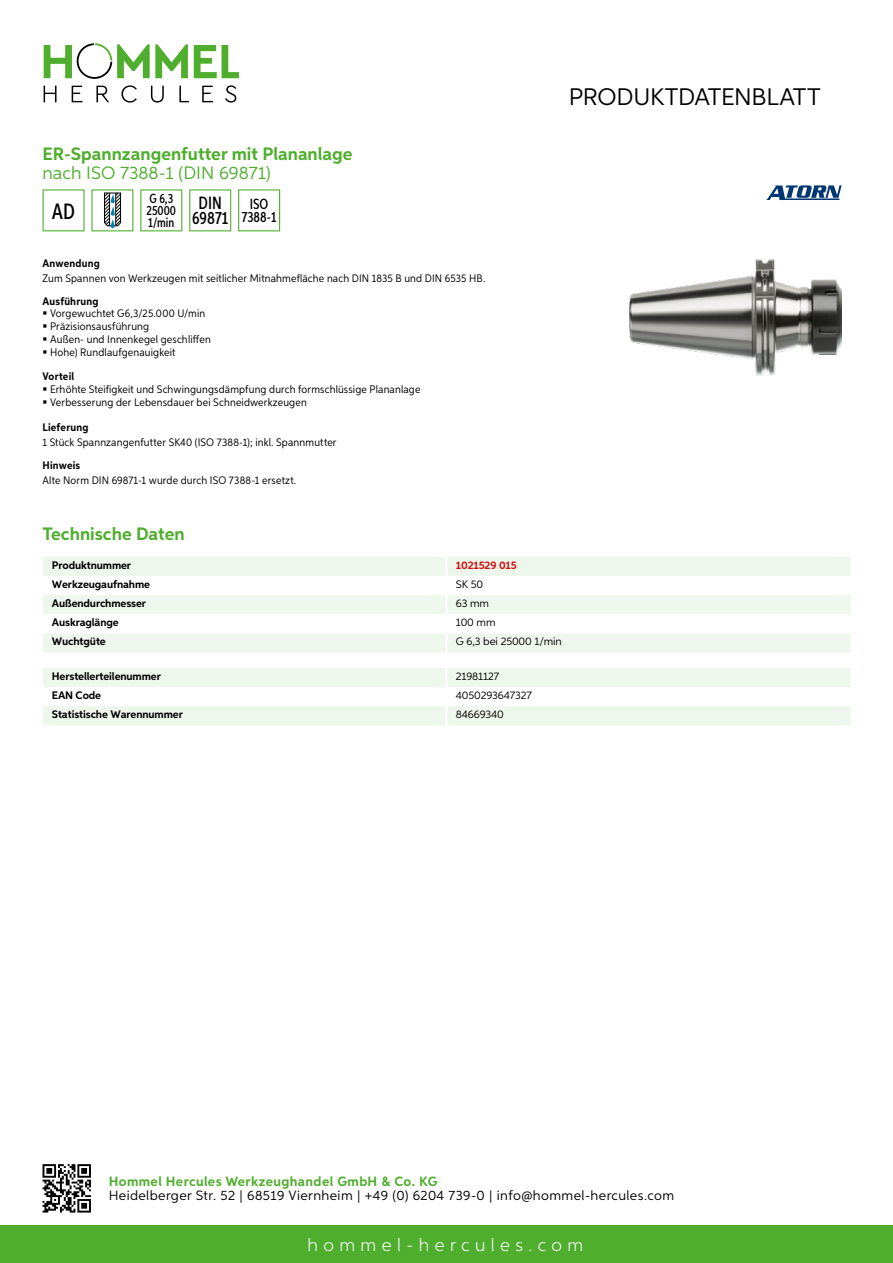
<style>
.page{position:relative;width:893px;height:1263px;background:#fff}
.page>*{position:absolute;margin:0;border:0;box-sizing:border-box;transform-origin:0 0}
.t1{font:24px "Aspira";letter-spacing:-.01em;color:#000}
.t2{font:500 22.2px "Aspira XX Nar";color:#000}
.t3{font:700 18px "Aspira";color:#50ae2f}
.t4{font:18px "Aspira";color:#50ae2f}
.t5{font:300 18px "Aspira";letter-spacing:.3em;color:#fff}
.t6{font:500 17.85px/14.9px "Aspira XX Nar";color:#000;text-align:center}
.t7{font:500 14.85px/13.4px "Aspira XX Nar";color:#000;text-align:center}
.t8{font:13.5px "Aspira";letter-spacing:.03em;color:#000}
.t9{font:700 13.5px "Aspira";letter-spacing:.03em;color:#50ae2f}
.t10{font:500 13.35px/11.9px "Aspira XX Nar";color:#000}
.t11{font:10.95px/12.8px "Aspira Nar";letter-spacing:.015em;color:#000}
.t12{font:700 10.95px "Aspira";letter-spacing:-.01em;color:#000}
.t13{font:10.95px "Aspira";letter-spacing:-.01em;color:#000}
.t14{font:700 10.95px "Aspira Nar";letter-spacing:.02em;color:#000}
.t15{font:700 10.95px "Aspira";letter-spacing:-.01em;color:#cd1013}
</style>
<div class="page">
<div style="left:0;top:1226px;width:893px;height:37px;background:#50ae2f"></div>
<svg style="left:43px;top:1164px;width:48px;height:48px"></svg>
<svg style="left:194px;top:45px;width:45px;height:33px"></svg>
<svg style="left:44px;top:43px;width:144px;height:36px"></svg>
<svg style="left:44px;top:86px;width:13px;height:16px"></svg>
<svg style="left:72px;top:86px;width:10px;height:16px"></svg>
<svg style="left:96px;top:86px;width:13px;height:16px"></svg>
<svg style="left:121px;top:85px;width:16px;height:18px"></svg>
<svg style="left:151px;top:86px;width:13px;height:17px"></svg>
<svg style="left:179px;top:86px;width:10px;height:16px"></svg>
<svg style="left:202px;top:86px;width:11px;height:16px"></svg>
<svg style="left:225px;top:85px;width:11px;height:18px"></svg>
<div style="left:43px;top:557px;width:807px;height:95px;background:#eef7eb"></div>
<svg style="left:43px;top:576px;width:807px;height:57px"></svg>
<hr style="left:445px;top:557px;width:3px;height:19px;background:#fff">
<hr style="left:445px;top:576px;width:3px;height:19px;background:#fff">
<hr style="left:445px;top:595px;width:3px;height:19px;background:#fff">
<hr style="left:445px;top:614px;width:3px;height:19px;background:#fff">
<hr style="left:445px;top:633px;width:3px;height:19px;background:#fff">
<svg style="left:43px;top:668px;width:807px;height:57px"></svg>
<hr style="left:445px;top:706px;width:3px;height:19px;background:#fff">
<svg style="left:43px;top:189px;width:42px;height:42px"></svg>
<svg style="left:91px;top:189px;width:42px;height:42px"></svg>
<svg style="left:140px;top:189px;width:42px;height:42px"></svg>
<svg style="left:189px;top:189px;width:42px;height:42px"></svg>
<svg style="left:238px;top:189px;width:42px;height:42px"></svg>
<img style="left:629px;top:259px;width:213px;height:116px">
<svg style="left:766px;top:185px;width:76px;height:15px"></svg>
<h3 class="t3" style="left:43px;top:142px;width:312px">ER-Spannzangenfutter mit Plananlage</h3>
<h3 class="t4" style="left:43px;top:162px;width:230px">nach ISO 7388-1 (DIN 69871)</h3>
<h2 class="t2" style="left:52px;top:197px;width:25px">AD</h2>
<p class="t10" style="left:147px;top:193px;width:31px">G 6,3<br>25000<br>1/min</p>
<h3 class="t6" style="left:192px;top:196px;width:38px">DIN<br>69871</h3>
<h3 class="t7" style="left:242px;top:197px;width:36px">ISO<br>7388-1</h3>
<p class="t14" style="left:43px;top:257px;width:59px">Anwendung</p>
<p class="t11" style="left:43px;top:272px;width:444px">Zum Spannen von Werkzeugen mit seitlicher Mitnahmefläche nach DIN 1835 B und DIN 6535 HB.</p>
<p class="t14" style="left:43px;top:294px;width:58px">Ausführung</p>
<p class="t11" style="left:50px;top:307px;width:162px">Vorgewuchtet G6,3/25.000 U/min<br>Präzisionsausführung<br>Außen- und Innenkegel geschliffen<br>Hohe) Rundlaufgenauigkeit</p>
<p class="t14" style="left:43px;top:369px;width:33px">Vorteil</p>
<p class="t11" style="left:50px;top:382px;width:372px">Erhöhte Steifigkeit und Schwingungsdämpfung durch formschlüssige Plananlage<br>Verbesserung der Lebensdauer bei Schneidwerkzeugen</p>
<p class="t14" style="left:43px;top:420px;width:47px">Lieferung</p>
<p class="t11" style="left:43px;top:436px;width:296px">1 Stück Spannzangenfutter SK40 (ISO 7388-1); inkl. Spannmutter</p>
<p class="t14" style="left:43px;top:458px;width:39px">Hinweis</p>
<p class="t11" style="left:43px;top:474px;width:255px">Alte Norm DIN 69871-1 wurde durch ISO 7388-1 ersetzt.</p>
<h1 class="t1" style="left:569px;top:82px;width:253px">Produktdatenblatt</h1>
<h3 class="t3" style="left:43px;top:523px;width:144px">Technische Daten</h3>
<p class="t12" style="left:52px;top:558px;width:81px">Produktnummer</p>
<p class="t15" style="left:456px;top:558px;width:63px">1021529 015</p>
<p class="t12" style="left:52px;top:577px;width:100px">Werkzeugaufnahme</p>
<p class="t13" style="left:456px;top:577px;width:29px">SK 50</p>
<p class="t12" style="left:52px;top:596px;width:96px">Außendurchmesser</p>
<p class="t13" style="left:456px;top:596px;width:35px">63 mm</p>
<p class="t12" style="left:52px;top:616px;width:68px">Auskraglänge</p>
<p class="t13" style="left:456px;top:616px;width:41px">100 mm</p>
<p class="t12" style="left:52px;top:635px;width:55px">Wuchtgüte</p>
<p class="t13" style="left:456px;top:635px;width:108px">G 6,3 bei 25000 1/min</p>
<p class="t12" style="left:52px;top:669px;width:111px">Herstellerteilenummer</p>
<p class="t13" style="left:456px;top:669px;width:45px">21981127</p>
<p class="t12" style="left:52px;top:688px;width:51px">EAN Code</p>
<p class="t13" style="left:456px;top:688px;width:78px">4050293647327</p>
<p class="t12" style="left:52px;top:707px;width:132px">Statistische Warennummer</p>
<p class="t13" style="left:456px;top:708px;width:50px">84669340</p>
<p class="t9" style="left:109px;top:1172px;width:330px">Hommel Hercules Werkzeughandel GmbH &amp; Co. KG</p>
<p class="t8" style="left:109px;top:1187px;width:567px">Heidelberger Str. 52 | 68519 Viernheim | +49 (0) 6204 739-0 | info@hommel-hercules.com</p>
<h3 class="t5" style="left:307px;top:1234px;width:277px">hommel-hercules.com</h3>
</div>
